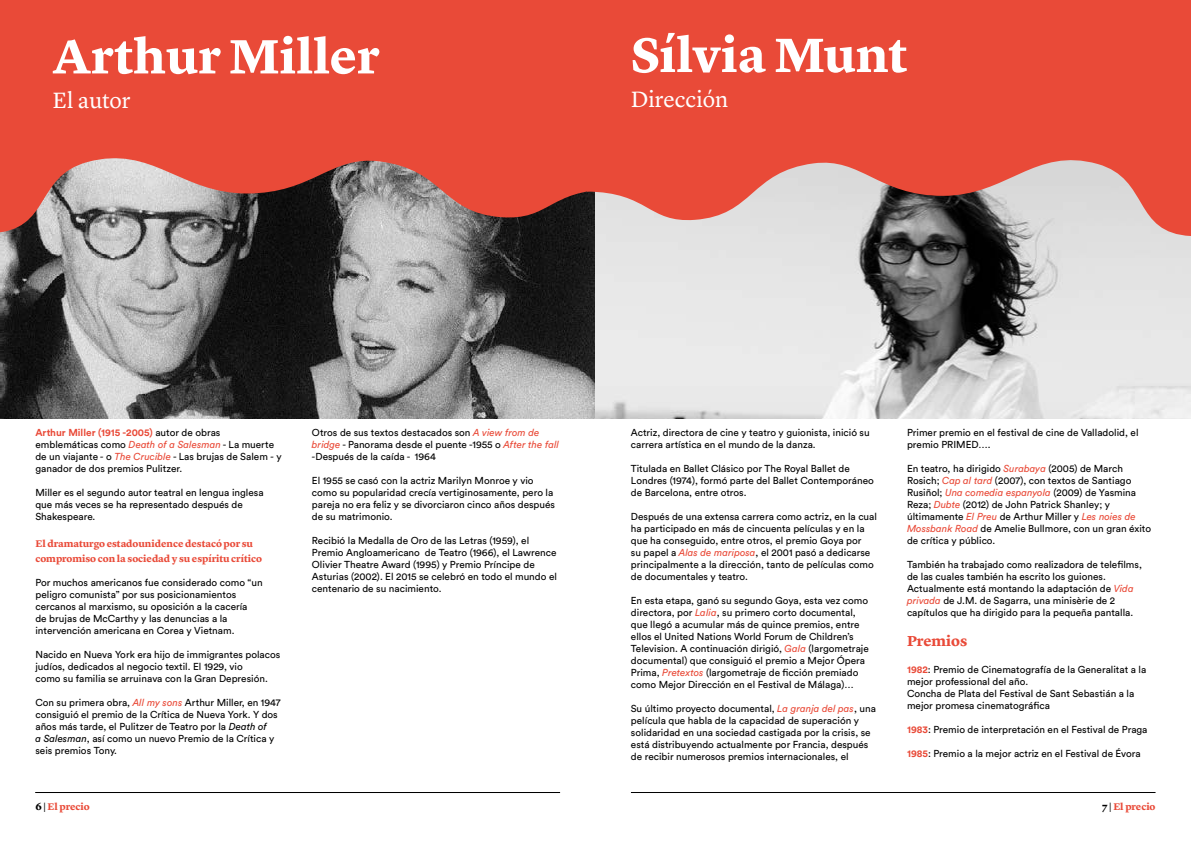
<style>
.page{position:relative;width:1191px;height:842px;background:#fff}
.page>*{position:absolute;margin:0;border:0;box-sizing:border-box;transform-origin:0 0}
.t1{font:700 50px "Lyon Text";color:#fff}
.t2{font:23px "Lyon Text";color:#fff}
.t3{font:700 15px "Lyon Text";color:#e94a38}
.t4{font:10px/12px "Circular Std";color:#000}
.t5{font:700 10px/15px "Lyon Text";letter-spacing:-.005em;color:#e94a38}
.s1{font-weight:700;color:#e94a38}
.s2{font-style:italic;color:#e94a38}
.s3{font-style:italic}
.s4{color:#000}
</style>
<div class="page">
<hr style="left:631px;top:792px;width:524px;height:1px;background:#000">
<img style="left:0;top:233px;width:595px;height:185px">
<svg style="left:0;top:0;width:587px;height:233px;background:#d35446"></svg>
<hr style="left:35px;top:792px;width:525px;height:1px;background:#000">
<img style="left:595px;top:236px;width:595px;height:182px">
<svg style="left:587px;top:0;width:604px;height:236px;background:#e06152"></svg>
<h1 class="t1" style="left:52px;top:18px;width:328px">Arthur Miller</h1>
<h2 class="t2" style="left:52px;top:83px;width:80px">El autor</h2>
<h1 class="t1" style="left:631px;top:16px;width:278px">Sílvia Munt</h1>
<h2 class="t2" style="left:631px;top:82px;width:99px">Dirección</h2>
<p class="t4" style="left:35px;top:426px;width:248px"><span class="s1">Arthur Miller (1915 -2005)</span> autor de obras emblemáticas como <span class="s2">Death of a Salesman</span> - La muerte de un viajante <span class="s3">-</span> o <span class="s2">The Crucible</span> - Las brujas de Salem <span class="s3">-</span> y ganador de dos premios Pulitzer.</p>
<p class="t4" style="left:35px;top:486px;width:230px">Miller es el segundo autor teatral en lengua inglesa que más veces se ha representado después de<br>Shakespeare.</p>
<p class="t5" style="left:35px;top:535px;width:228px">El dramaturgo estadounidence destacó por su compromiso con la sociedad y su espíritu crítico</p>
<p class="t4" style="left:35px;top:576px;width:229px">Por muchos americanos fue considerado como “un peligro comunista” por sus posicionamientos cercanos al marxismo, su oposición a la cacería<br>de brujas de McCarthy y las denuncias a la intervención americana en Corea y Vietnam.</p>
<p class="t4" style="left:35px;top:648px;width:246px">Nacido en Nueva York era hijo de immigrantes polacos judíos, dedicados al negocio textil. El 1929, vio<br>como su familia se arruinava con la Gran Depresión.</p>
<p class="t4" style="left:35px;top:696px;width:247px">Con su primera obra, <span class="s2">All my sons</span> Arthur Miller, en 1947 consiguió el premio de la Crítica de Nueva York. Y dos años más tarde, el Pulitzer de Teatro por la <span class="s3">Death of<br>a Salesman</span>, así como un nuevo Premio de la Crítica y seis premios Tony.</p>
<p class="t4" style="left:312px;top:426px;width:249px">Otros de sus textos destacados son <span class="s2">A view from de bridge</span> - Panorama desde el puente -1955 o <span class="s2">After the fall </span><span class="s3">-</span>Después de la caída - 1964</p>
<p class="t4" style="left:312px;top:474px;width:245px">El 1955 se casó con la actriz Marilyn Monroe y vio como su popularidad crecía vertiginosamente, pero la pareja no era feliz y se divorciaron cinco años después de su matrimonio.</p>
<p class="t4" style="left:312px;top:534px;width:246px">Recibió la Medalla de Oro de las Letras (1959), el Premio Angloamericano de Teatro (1966), el Lawrence Olivier Theatre Award (1995) y Premio Príncipe de Asturias (2002). El 2015 se celebró en todo el mundo el centenario de su nacimiento.</p>
<p class="t4" style="left:631px;top:426px;width:240px">Actriz, directora de cine y teatro y guionista, inició su carrera artística en el mundo de la danza.</p>
<p class="t4" style="left:631px;top:462px;width:244px">Titulada en Ballet Clásico por The Royal Ballet de<br>Londres (1974), formó parte del Ballet Contemporáneo de Barcelona, entre otros.</p>
<p class="t4" style="left:631px;top:510px;width:248px">Después de una extensa carrera como actriz, en la cual ha participado en más de cincuenta películas y en la que ha conseguido, entre otros, el premio Goya por<br>su papel a <span class="s2">Alas de mariposa</span>, el 2001 pasó a dedicarse principalmente a la dirección, tanto de películas como de documentales y teatro.</p>
<p class="t4" style="left:631px;top:594px;width:239px">En esta etapa, ganó su segundo Goya, esta vez como directora, por <span class="s2">Lalia</span>, su primero corto documental, que llegó a acumular más de quince premios, entre ellos el United Nations World Forum de Children’s Television. A continuación dirigió, <span class="s2">Gala</span> (largometraje documental) que consiguió el premio a Mejor Ópera Prima, <span class="s2">Pretextos</span> (largometraje de ficción premiado como Mejor Dirección en el Festival de Málaga)…</p>
<p class="t4" style="left:631px;top:702px;width:246px">Su último proyecto documental, <span class="s2">La granja del pas</span>, una película que habla de la capacidad de superación y solidaridad en una sociedad castigada por la crisis, se está distribuyendo actualmente por Francia, después de recibir numerosos premios internacionales, el</p>
<p class="t4" style="left:907px;top:426px;width:233px">Primer premio en el festival de cine de Valladolid, el premio PRIMED….</p>
<p class="t4" style="left:907px;top:462px;width:246px">En teatro, ha dirigido <span class="s2">Surabaya</span> (2005) de March Rosich; <span class="s2">Cap al tard</span> (2007), con textos de Santiago Rusiñol; <span class="s2">Una comedia espanyola</span> (2009) de Yasmina Reza; <span class="s2">Dubte</span> (2012) de John Patrick Shanley; y últimamente <span class="s2">El Preu</span> de Arthur Miller y <span class="s2">Les noies de Mossbank Road</span> de Amelie Bullmore, con un gran éxito de crítica y público.</p>
<p class="t4" style="left:907px;top:558px;width:236px">También ha trabajado como realizadora de telefilms, de las cuales también ha escrito los guiones.<br>Actualmente está montando la adaptación de <span class="s2">Vida privada</span> de J.M. de Sagarra, una minisèrie de 2 capítulos que ha dirigido para la pequeña pantalla.</p>
<h3 class="t3" style="left:907px;top:629px;width:62px">Premios</h3>
<p class="t4" style="left:907px;top:663px;width:241px"><span class="s1">1982</span>: Premio de Cinematografía de la Generalitat a la mejor professional del año.<br>Concha de Plata del Festival de Sant Sebastián a la mejor promesa cinematográfica</p>
<p class="t4" style="left:907px;top:723px;width:242px"><span class="s1">1983</span>: Premio de interpretación en el Festival de Praga</p>
<p class="t4" style="left:907px;top:747px;width:235px"><span class="s1">1985</span>: Premio a la mejor actriz en el Festival de Évora</p>
<p class="t5" style="left:35px;top:798px;width:56px"><span class="s4">6 |</span> El precio</p>
<p class="t5" style="left:1102px;top:798px;width:55px"><span class="s4">7 |</span> El precio</p>
</div>
